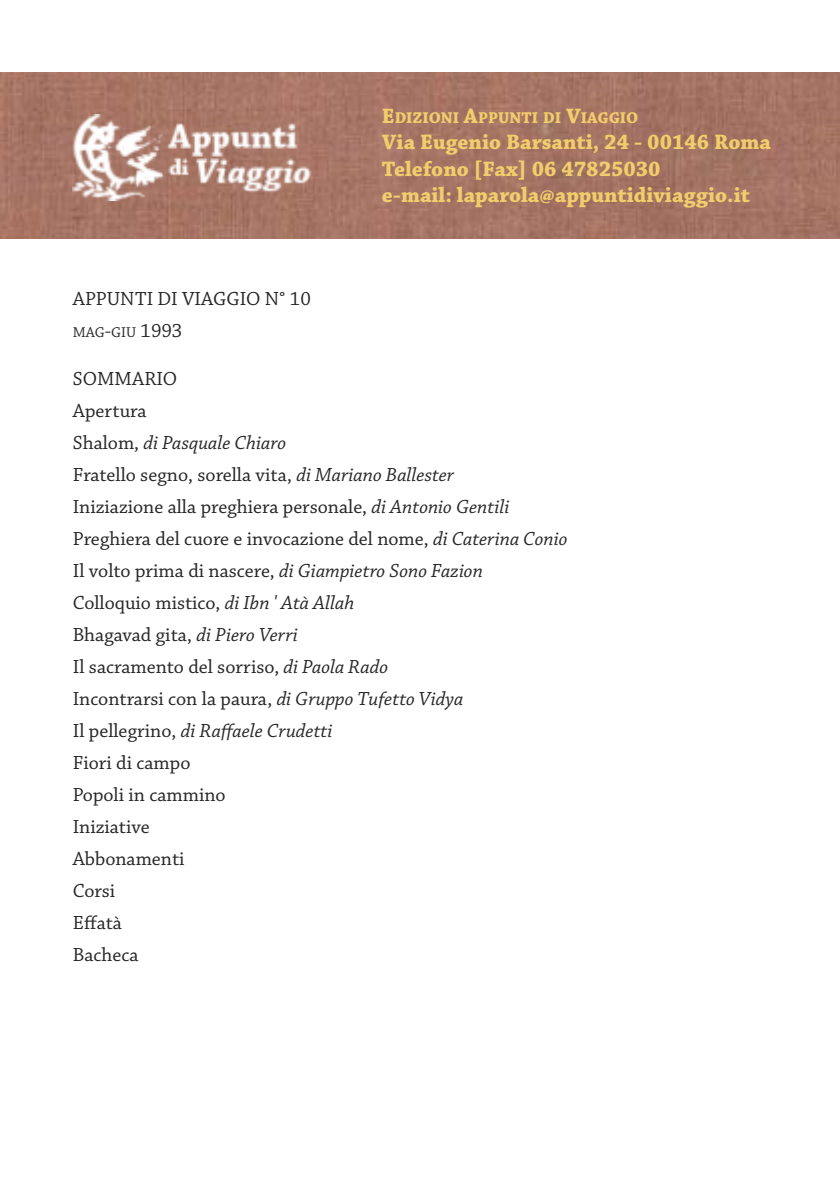
<style>
.page{position:relative;width:840px;height:1191px;background:#fff}
.page>*{position:absolute;margin:0;border:0;box-sizing:border-box;transform-origin:0 0}
.t1{font:700 22px/26.4px "Chaparral Pro";color:#f2cd6b}
.t2{font:20px/32px "Chaparral Pro";color:#272526}
.t3{font:700 16.4px "Chaparral Pro";color:#f2cd6b}
.t4{font:15px "Chaparral Pro";color:#272526}
.s1{font-size:22px}
.s2{font-size:20px}
.s3{font-style:italic}
</style>
<div class="page">
<img style="left:0;top:72px;width:839px;height:167px">
<img style="left:73px;top:114px;width:239px;height:86px">
<p class="t3" style="left:381px;top:111px;width:258px"><span class="s1">E</span>DIZIONI <span class="s1">A</span>PPUNTI DI <span class="s1">V</span>IAGGIO</p>
<p class="t1" style="left:381px;top:131px;width:390px">Via Eugenio Barsanti, 24 - 00146 Roma<br>Telefono [Fax] 06 47825030<br>e-mail: laparola@appuntidiviaggio.it</p>
<p class="t2" style="left:73px;top:284px;width:239px">Appunti di ViAggio n° 10</p>
<p class="t4" style="left:73px;top:327px;width:111px">mAg<span class="s2">-</span>giu <span class="s2">1993</span></p>
<p class="t2" style="left:73px;top:364px;width:496px">SommARio<br>Apertura<br>Shalom, <span class="s3">di Pasquale Chiaro<br></span>Fratello segno, sorella vita, <span class="s3">di Mariano Ballester<br></span>iniziazione alla preghiera personale, <span class="s3">di Antonio Gentili </span>preghiera del cuore e invocazione del nome, <span class="s3">di Caterina Conio </span>il volto prima di nascere, <span class="s3">di Giampietro Sono Fazion<br></span>Colloquio mistico, <span class="s3">di Ibn ' Atà Allah<br></span>Bhagavad gita, <span class="s3">di Piero Verri<br></span>il sacramento del sorriso, <span class="s3">di Paola Rado<br></span>incontrarsi con la paura, <span class="s3">di Gruppo Tufetto Vidya<br></span>il pellegrino, <span class="s3">di Raffaele Crudetti<br></span>Fiori di campo<br>popoli in cammino<br>iniziative<br>Abbonamenti<br>Corsi<br>Effatà<br>Bacheca</p>
</div>
